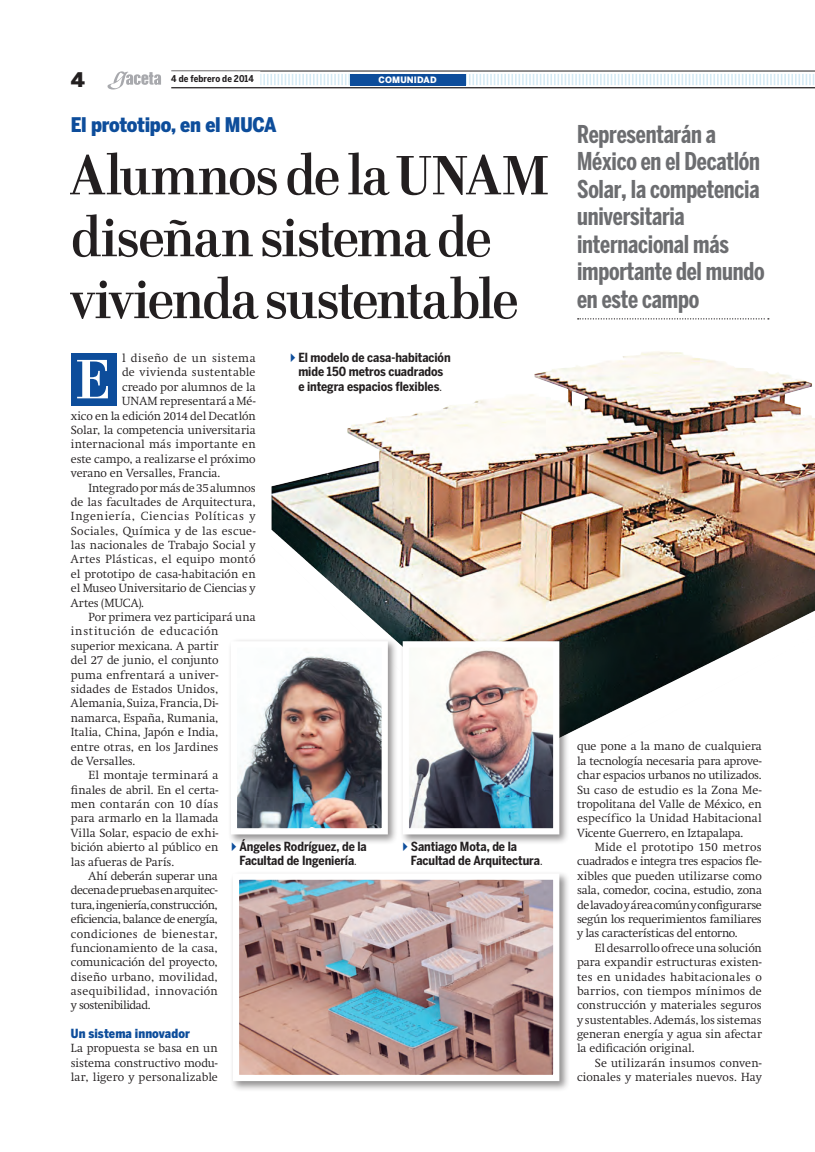
<style>
.page{position:relative;width:815px;height:1152px;background:#fff}
.page>*{position:absolute;margin:0;border:0;box-sizing:border-box;transform-origin:0 0}
._3_0_Tex_Cap_4{font:700 56.38px "Cellini TF";color:#fff}
._1_0_Cabeza_Principa{font:700 56.25px/61.9px "Cellini TF";letter-spacing:-.025em;color:#231f20;scale:.95 1}
._2_0_Sumario_2{font:700 extra-condensed 24.38px/27.5px "Benton Sans";letter-spacing:-.01em;color:#6c6d70}
._0_0_Balazo{font:900 condensed 20px "Benton Sans";letter-spacing:-.015em;color:#0d4d9b}
.t1{font:900 20px "Benton Sans";color:#231f20}
.t2{font:700 condensed 12.5px/14.4px "Benton Sans";letter-spacing:-.005em;color:#231f20}
._3_0_Descanso{font:900 condensed 12.5px "Benton Sans";letter-spacing:.005em;color:#0d4d9b}
._3_0_Texto{font:300 11.62px/14.4px "Swift";letter-spacing:.005em;color:#231f20;text-align:justify}
._3_0_Tex_s_sangria{font:300 11.62px/14.4px "Swift";color:#231f20;text-align:justify}
._3_0_Tex_Cap_4-2{font:300 11.62px "Swift";letter-spacing:.005em;color:#231f20}
._3_0_Tex_Cap_4-3{font:300 11.62px "Swift";letter-spacing:.025em;color:#231f20}
._3_0_Tex_Cap_4-4{font:300 11.62px "Swift";letter-spacing:.03em;color:#231f20}
._3_0_Tex_Cap_4-5{font:300 11.62px "Swift";letter-spacing:.05em;color:#231f20}
.t3{font:700 condensed 9.38px "Benton Sans";letter-spacing:.01em;color:#231f20}
.t4{font:900 8.75px "Benton Sans";letter-spacing:.01em;color:#fff}
.s1{font-weight:400;font-stretch:extra-condensed;font-size:11.88px}
</style>
<div class="page">
<svg style="left:260px;top:74px;width:555px;height:11px"></svg>
<hr style="left:171px;top:71px;width:644px;height:1px;background:#231f20">
<hr style="left:171px;top:87px;width:644px;height:1px;background:#231f20">
<div style="left:165px;top:71px;width:95px;height:15px;background:#fff"></div>
<svg style="left:107px;top:71px;width:54px;height:19px"></svg>
<div style="left:350px;top:74px;width:115px;height:11px;background:#0d4d9b"></div>
<img style="left:271px;top:351px;width:544px;height:382px">
<div style="left:71px;top:353px;width:45px;height:52px;background:#0d4d9b"></div>
<svg style="left:578px;top:318px;width:191px;height:1px"></svg>
<div style="left:230px;top:870px;width:340px;height:221px;background:#231f20;opacity:.5"></div>
<img style="left:240px;top:880px;width:312px;height:194px">
<div style="left:233px;top:873px;width:326px;height:208px;border:6px solid #fff"></div>
<div style="left:228px;top:638px;width:170px;height:207px;background:#231f20;opacity:.5"></div>
<img style="left:238px;top:648px;width:143px;height:179px">
<div style="left:231px;top:641px;width:157px;height:193px;border:6px solid #fff"></div>
<div style="left:400px;top:638px;width:170px;height:207px;background:#231f20;opacity:.5"></div>
<img style="left:410px;top:648px;width:142px;height:179px">
<div style="left:403px;top:641px;width:156px;height:193px;border:6px solid #fff"></div>
<svg style="left:403px;top:842px;width:5px;height:3px"></svg>
<svg style="left:232px;top:842px;width:4px;height:3px"></svg>
<svg style="left:291px;top:353px;width:4px;height:9px"></svg>
<p class="t1" style="left:71px;top:68px;width:16px">4</p>
<p class="t3" style="left:171px;top:73px;width:84px">4 de febrero de 2014</p>
<p class="t4" style="left:379px;top:74px;width:60px">COMUNIDAD</p>
<p class="_0_0_Balazo" style="left:71px;top:113px;width:207px">El prototipo, en el MUCA</p>
<p class="_1_0_Cabeza_Principa" style="left:71px;top:143px;width:505px">Alumnos de la UNAM diseñan sistema de vivienda sustentable</p>
<p class="t2" style="left:298px;top:350px;width:154px">El modelo de casa-habitación mide 150 metros cuadrados e integra espacios flexibles<span class="s1">.</span></p>
<p class="_3_0_Tex_Cap_4-5" style="left:122px;top:351px;width:135px">l diseño de un sistema</p>
<p class="_3_0_Tex_Cap_4-4" style="left:122px;top:366px;width:135px">de vivienda sustentable</p>
<p class="_3_0_Tex_Cap_4-2" style="left:122px;top:380px;width:135px">creado por alumnos de la</p>
<p class="_3_0_Tex_Cap_4-2" style="left:122px;top:394px;width:135px">UNAM representará a Mé-</p>
<p class="_3_0_Tex_Cap_4-2" style="left:71px;top:409px;width:186px">xico en la edición 2014 del Decatlón</p>
<p class="_3_0_Tex_Cap_4-2" style="left:71px;top:423px;width:186px">Solar, la competencia universitaria</p>
<p class="_3_0_Tex_Cap_4-3" style="left:71px;top:437px;width:186px">internacional más importante en</p>
<p class="_3_0_Tex_Cap_4-2" style="left:71px;top:452px;width:186px">este campo, a realizarse el próximo</p>
<p class="_3_0_Tex_Cap_4-2" style="left:71px;top:466px;width:151px">verano en Versalles, Francia.</p>
<p class="_3_0_Texto" style="left:71px;top:480px;width:186px;text-indent:18px">Integrado por más de 35 alumnos de las facultades de Arquitectura, Ingeniería, Ciencias Políticas y Sociales, Química y de las escue&shy;las nacionales de Trabajo Social y Artes Plásticas, el equipo montó el prototipo de casa-habitación en el Museo Universitario de Ciencias y Artes (MUCA).</p>
<p class="_3_0_Texto" style="left:71px;top:610px;width:186px;text-align:left;text-indent:18px">Por primera vez participará una institución de educación superior mexicana. A partir<br>del 27 de junio, el conjunto<br>puma enfrentará a univer&shy;sidades de Estados Unidos,<br>Alemania, Suiza, Francia, Di&shy;namarca, España, Rumania,<br>Italia, China, Japón e India,<br>entre otras, en los Jardines<br>de Versalles.</p>
<p class="_3_0_Texto" style="left:71px;top:768px;width:149px;text-indent:18px">El montaje terminará a finales de abril. En el certa&shy;men contarán con 10 días para armarlo en la llamada Villa Solar, espacio de exhi&shy;bición abierto al público en las afueras de París.</p>
<p class="_3_0_Texto" style="left:71px;top:869px;width:148px;text-indent:18px">Ahí deberán superar una decena de pruebas en arquitec&shy;tura, ingeniería, construcción, eficiencia, balance de energía, condiciones de bienestar, funcionamiento de la casa, comunicación del proyecto, diseño urbano, movilidad, asequibilidad, innovación y sostenibilidad.</p>
<p class="_3_0_Descanso" style="left:71px;top:1026px;width:121px">Un sistema innovador</p>
<p class="_3_0_Tex_s_sangria" style="left:71px;top:1041px;width:148px">La propuesta se basa en un sistema constructivo modu&shy;lar, ligero y personalizable</p>
<p class="_3_0_Tex_Cap_4" style="left:75px;top:346px;width:37px">E</p>
<p class="t2" style="left:239px;top:839px;width:129px">Ángeles Rodríguez, de la<br>Facultad de Ingeniería<span class="s1">.</span></p>
<p class="t2" style="left:411px;top:839px;width:133px">Santiago Mota, de la<br>Facultad de Arquitectura<span class="s1">.</span></p>
<p class="_2_0_Sumario_2" style="left:577px;top:120px;width:189px">Representarán a<br>México en el Decatlón<br>Solar, la competencia universitaria internacional más importante del mundo en este campo</p>
<p class="_3_0_Tex_s_sangria" style="left:577px;top:739px;width:186px">que pone a la mano de cualquiera la tecnología necesaria para aprove&shy;char espacios urbanos no utilizados.<br>Su caso de estudio es la Zona Me&shy;tropolitana del Valle de México, en específico la Unidad Habitacional Vicente Guerrero, en Iztapalapa.</p>
<p class="_3_0_Texto" style="left:577px;top:840px;width:186px;text-indent:18px">Mide el prototipo 150 metros cuadrados e integra tres espacios fle&shy;xibles que pueden utilizarse como sala, comedor, cocina, estudio, zona de lavado y área común y configurarse según los requerimientos familiares y las características del entorno.</p>
<p class="_3_0_Texto" style="left:577px;top:940px;width:186px;text-indent:18px">El desarrollo ofrece una solución para expandir estructuras existen&shy;tes en unidades habitacionales o barrios, con tiempos mínimos de construcción y materiales seguros y sustentables. Además, los sistemas generan energía y agua sin afectar la edificación original.</p>
<p class="_3_0_Texto" style="left:577px;top:1055px;width:186px;text-align:right">Se utilizarán insumos conven&shy;cionales y materiales nuevos. Hay</p>
</div>
